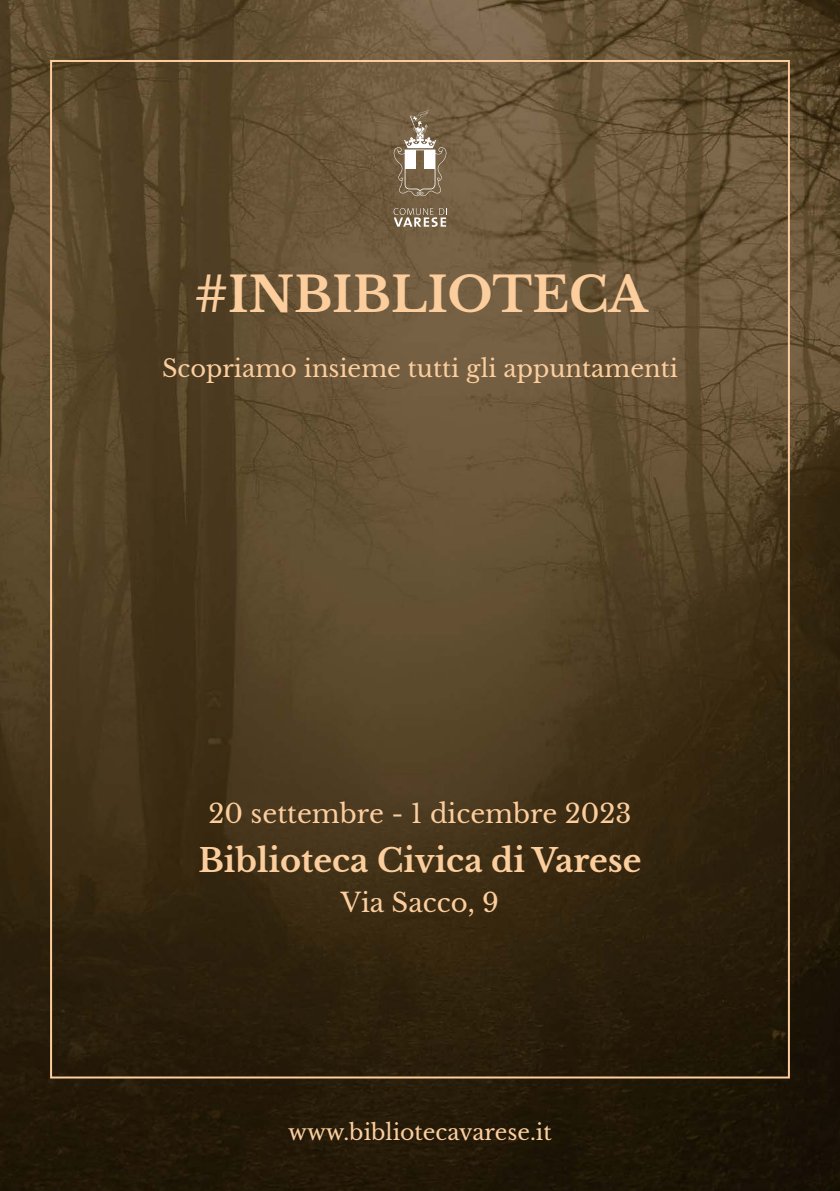
<style>
.page{position:relative;width:840px;height:1191px;background:#fff}
.page>*{position:absolute;margin:0;border:0;box-sizing:border-box;transform-origin:0 0}
.t1{font:700 48px "Libre Baskerville";color:#fcce9e}
.t2{font:700 32px "Libre Baskerville";color:#fcce9e}
.t3{font:26px "Libre Baskerville";color:#fcce9e}
.t4{font:24px "Libre Baskerville";color:#fcce9e}
.t5{font:22px "Libre Baskerville";color:#fcce9e}
</style>
<div class="page">
<img style="left:0;top:0;width:839px;height:1191px">
<svg style="left:393px;top:208px;width:53px;height:19px"></svg>
<svg style="left:393px;top:110px;width:53px;height:86px;background:#907f68"></svg>
<h1 class="t1" style="left:194px;top:266px;width:454px">#INBIBLIOTECA</h1>
<p class="t4" style="left:162px;top:353px;width:517px">Scopriamo insieme tutti gli appuntamenti</p>
<p class="t3" style="left:208px;top:797px;width:424px">20 settembre - 1 dicembre 2023</p>
<h2 class="t2" style="left:198px;top:840px;width:444px">Biblioteca Civica di Varese</h2>
<p class="t3" style="left:341px;top:886px;width:159px">Via Sacco, 9</p>
<p class="t5" style="left:288px;top:1119px;width:265px">www.bibliotecavarese.it</p>
</div>
